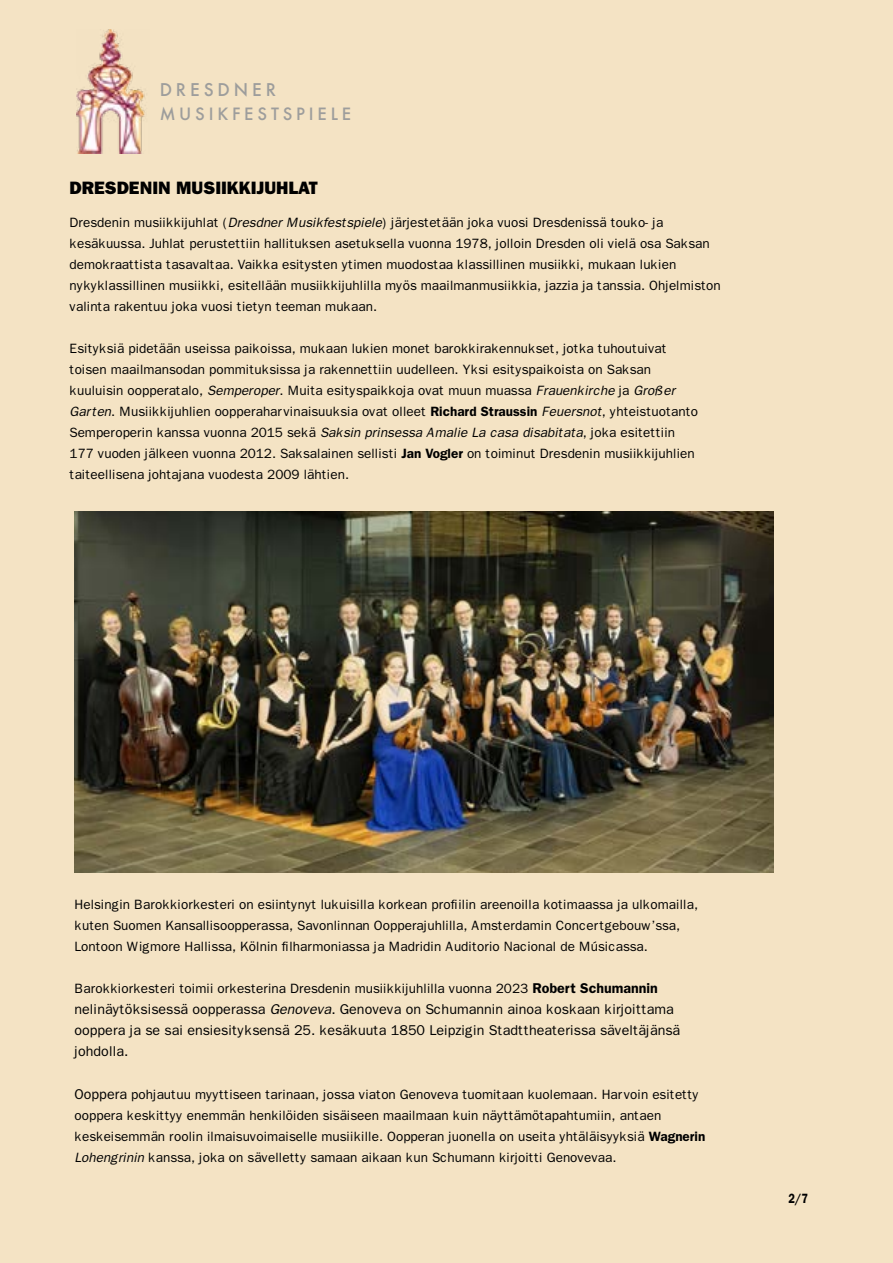
<style>
.page{position:relative;width:893px;height:1263px;background:#f4e3c4}
.page>*{position:absolute;margin:0;border:0;box-sizing:border-box;transform-origin:0 0}
.t1{font:800 18px "Franklin Gothic";color:#000}
.t2{font:500 17.1px "Futura";letter-spacing:.23em;color:#9d9d9c}
.t3{font:500 16.5px "Futura";letter-spacing:.23em;color:#9d9d9c}
.t4{font:14.25px/21px "Franklin Gothic";color:#000}
.t5{font:13.5px/21px "Franklin Gothic";color:#000}
.t6{font:600 13.5px "Franklin Gothic";color:#000;scale:.8 1}
.s1{font-style:italic}
.s2{font-weight:600}
.s3{font-weight:600;font-size:14.25px}
.s4{font-size:14.25px}
</style>
<div class="page">
<img style="left:75px;top:511px;width:698px;height:361px">
<img style="left:76px;top:30px;width:70px;height:124px">
<p class="t2" style="left:160px;top:78px;width:118px">DRESDNER</p>
<p class="t3" style="left:160px;top:102px;width:193px">MUSIKFESTSPIELE</p>
<h1 class="t1" style="left:70px;top:177px;width:250px">DRESDENIN MUSIIKKIJUHLAT</h1>
<p class="t5" style="left:70px;top:212px;width:653px">Dresdenin musiikkijuhlat (<span class="s1">Dresdner Musikfestspiele</span>) järjestetään joka vuosi Dresdenissä touko- ja kesäkuussa. Juhlat perustettiin hallituksen asetuksella vuonna 1978, jolloin Dresden oli vielä osa Saksan demokraattista tasavaltaa. Vaikka esitysten ytimen muodostaa klassillinen musiikki, mukaan lukien nykyklassillinen musiikki, esitellään musiikkijuhlilla myös maailmanmusiikkia, jazzia ja tanssia. Ohjelmiston valinta rakentuu joka vuosi tietyn teeman mukaan.</p>
<p class="t5" style="left:70px;top:338px;width:630px">Esityksiä pidetään useissa paikoissa, mukaan lukien monet barokkirakennukset, jotka tuhoutuivat toisen maailmansodan pommituksissa ja rakennettiin uudelleen. Yksi esityspaikoista on Saksan kuuluisin oopperatalo, <span class="s1">Semperoper</span>. Muita esityspaikkoja ovat muun muassa <span class="s1">Frauenkirche</span> ja <span class="s1">Großer Garten</span>. Musiikkijuhlien oopperaharvinaisuuksia ovat olleet <span class="s2">Richard Straussin</span> <span class="s1">Feuersnot</span>, yhteistuotanto Semperoperin kanssa vuonna 2015 sekä <span class="s1">Saksin prinsessa Amalie La casa disabitata</span>, joka esitettiin 177 vuoden jälkeen vuonna 2012. Saksalainen sellisti <span class="s2">Jan Vogler</span> on toiminut Dresdenin musiikkijuhlien taiteellisena johtajana vuodesta 2009 lähtien.</p>
<p class="t5" style="left:75px;top:894px;width:625px">Helsingin Barokkiorkesteri on esiintynyt lukuisilla korkean profiilin areenoilla kotimaassa ja ulkomailla, kuten Suomen Kansallisoopperassa, Savonlinnan Oopperajuhlilla, Amsterdamin Concertgebouw’ssa,<br>Lontoon Wigmore Hallissa, Kölnin filharmoniassa ja Madridin Auditorio Nacional de Músicassa.</p>
<p class="t5" style="left:75px;top:978px;width:585px">Barokkiorkesteri toimii orkesterina Dresdenin musiikkijuhlilla vuonna 2023 <span class="s3">Robert Schumannin</span></p>
<p class="t4" style="left:75px;top:999px;width:607px">nelinäytöksisessä oopperassa <span class="s1">Genoveva</span>. Genoveva on Schumannin ainoa koskaan kirjoittama ooppera ja se sai ensiesityksensä 25. kesäkuuta 1850 Leipzigin Stadttheaterissa säveltäjänsä johdolla.</p>
<p class="t5" style="left:75px;top:1084px;width:632px"><span class="s4">Ooppera</span> pohjautuu myyttiseen tarinaan, jossa viaton Genoveva tuomitaan kuolemaan. Harvoin esitetty ooppera keskittyy enemmän henkilöiden sisäiseen maailmaan kuin näyttämötapahtumiin, antaen keskeisemmän roolin ilmaisuvoimaiselle musiikille. Oopperan juonella on useita yhtäläisyyksiä <span class="s2">Wagnerin </span><span class="s1">Lohengrinin</span> kanssa, joka on sävelletty samaan aikaan kun Schumann kirjoitti Genovevaa.</p>
<p class="t6" style="left:788px;top:1190px;width:26px">2/7</p>
</div>
